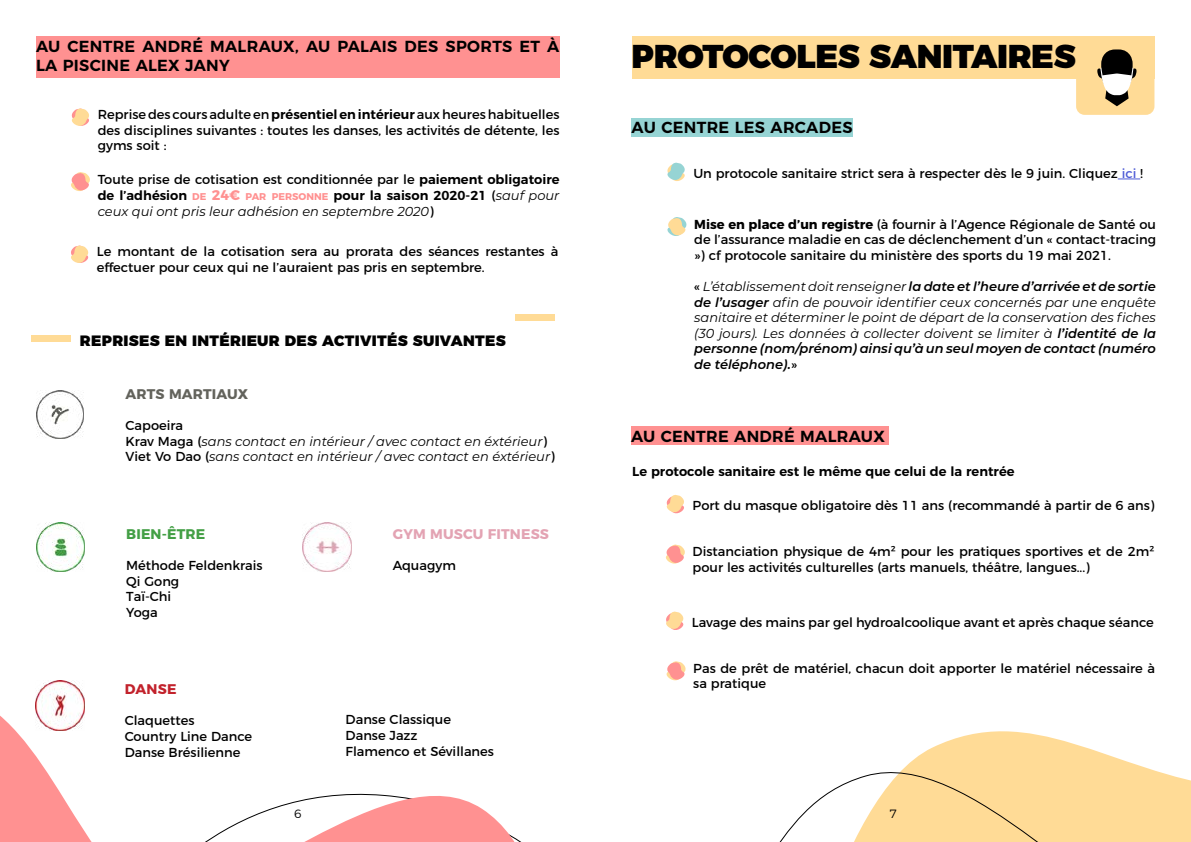
<style>
.page{position:relative;width:1191px;height:842px;background:#fff}
.page>*{position:absolute;margin:0;border:0;box-sizing:border-box;transform-origin:0 0}
.t1{font:900 33px "Montserrat";letter-spacing:-.01em;color:#000}
.t2{font:600 16px/19.2px "Montserrat";letter-spacing:.02em;color:#000}
.t3{font:900 15px "Montserrat";letter-spacing:.02em;color:#000}
.t4{font:700 14px "Montserrat";letter-spacing:.01em;color:#e3a3b3}
.t5{font:700 14px "Montserrat";letter-spacing:.01em;color:#63635c}
.t6{font:700 14px "Montserrat";letter-spacing:.01em;color:#439f45}
.t7{font:700 14px "Montserrat";letter-spacing:.02em;color:#c2222c}
.t8{font:13px/15.6px "Montserrat";color:#000}
.t9{font:italic 13px/15.6px "Montserrat";color:#000}
.t10{font:600 13px/16.8px "Montserrat";color:#000}
.t11{font:300 12px "Montserrat";color:#000}
.s1{font-weight:600}
.s2{font-weight:400}
.s3{font-weight:700;font-size:9.8px;color:#ff9191}
.s4{font-weight:700;font-size:14px;color:#ff9191}
.s5{font-weight:400;font-style:italic}
.s6{font-style:normal}
.s7{color:#4f5cd6}
.s8{font-weight:700}
</style>
<div class="page">
<svg style="left:938px;top:731px;width:253px;height:111px"></svg>
<svg style="left:779px;top:745px;width:405px;height:97px"></svg>
<div style="left:36px;top:36px;width:523px;height:41px;background:#ff9191"></div>
<div style="left:631px;top:427px;width:257px;height:18px;background:#ff9191"></div>
<svg style="left:71px;top:108px;width:18px;height:18px"></svg>
<svg style="left:71px;top:245px;width:18px;height:18px"></svg>
<svg style="left:71px;top:172px;width:19px;height:19px"></svg>
<svg style="left:666px;top:495px;width:18px;height:19px"></svg>
<svg style="left:666px;top:611px;width:18px;height:19px"></svg>
<svg style="left:665px;top:544px;width:20px;height:20px"></svg>
<svg style="left:666px;top:661px;width:20px;height:20px"></svg>
<div style="left:31px;top:335px;width:40px;height:7px;background:#ffdb96"></div>
<div style="left:514px;top:314px;width:40px;height:7px;background:#ffdb96"></div>
<img style="left:36px;top:522px;width:49px;height:50px">
<img style="left:36px;top:390px;width:48px;height:49px">
<div style="left:631px;top:36px;width:523px;height:43px;background:#ffdb96"></div>
<div style="left:631px;top:118px;width:221px;height:18px;background:#96d4d4"></div>
<svg style="left:1117px;top:179px;width:23px;height:1px"></svg>
<svg style="left:667px;top:162px;width:18px;height:19px"></svg>
<svg style="left:667px;top:217px;width:20px;height:19px"></svg>
<svg style="left:0;top:680px;width:521px;height:162px"></svg>
<div style="left:1076px;top:36px;width:78px;height:79px;background:#ffdb96;border-radius:9px"></div>
<svg style="left:1097px;top:49px;width:39px;height:57px"></svg>
<img style="left:303px;top:522px;width:48px;height:50px">
<p class="t2" style="left:36px;top:35px;width:525px">AU CENTRE ANDRÉ MALRAUX, AU PALAIS DES SPORTS ET À<br>LA PISCINE ALEX JANY</p>
<p class="t8" style="left:98px;top:105px;width:463px;text-align:justify">Reprise des cours adulte en <span class="s1">présentiel en intérieur</span> aux heures habituelles des disciplines suivantes : toutes les danses, les activités de détente, les gyms soit :</p>
<p class="t10" style="left:98px;top:170px;width:463px"><span class="s2">Toute prise de cotisation est conditionnée par le</span> paiement obligatoire de l’adhésion <span class="s3">DE</span> <span class="s4">24€</span> <span class="s3">PAR PERSONNE</span> pour la saison 2020-21 <span class="s2">(</span><span class="s5">sauf pour</span></p>
<p class="t9" style="left:98px;top:203px;width:337px">ceux qui ont pris leur adhésion en septembre 2020<span class="s6">)</span></p>
<p class="t8" style="left:97px;top:242px;width:463px">Le montant de la cotisation sera au prorata des séances restantes à effectuer pour ceux qui ne l’auraient pas pris en septembre.</p>
<p class="t3" style="left:80px;top:328px;width:427px">REPRISES EN INTÉRIEUR DES ACTIVITÉS SUIVANTES</p>
<p class="t5" style="left:125px;top:383px;width:124px">ARTS MARTIAUX</p>
<p class="t9" style="left:125px;top:417px;width:431px"><span class="s6">Capoeira<br>Krav Maga (</span>sans contact en intérieur / avec contact en éxtérieur<span class="s6">)<br>Viet Vo Dao (</span>sans contact en intérieur / avec contact en éxtérieur<span class="s6">)</span></p>
<p class="t6" style="left:126px;top:522px;width:80px">BIEN-ÊTRE</p>
<p class="t8" style="left:126px;top:556px;width:138px">Méthode Feldenkrais<br>Qi Gong<br>Taï-Chi<br>Yoga</p>
<p class="t4" style="left:393px;top:522px;width:158px">GYM MUSCU FITNESS</p>
<p class="t8" style="left:393px;top:556px;width:65px">Aquagym</p>
<p class="t7" style="left:125px;top:678px;width:53px">DANSE</p>
<p class="t8" style="left:125px;top:712px;width:129px">Claquettes<br>Country Line Dance<br>Danse Brésilienne</p>
<p class="t8" style="left:346px;top:711px;width:150px">Danse Classique<br>Danse Jazz<br>Flamenco et Sévillanes</p>
<h1 class="t1" style="left:631px;top:28px;width:446px">PROTOCOLES SANITAIRES</h1>
<p class="t2" style="left:631px;top:117px;width:222px">AU CENTRE LES ARCADES</p>
<p class="t8" style="left:693px;top:164px;width:451px">Un protocole sanitaire strict sera à respecter dès le 9 juin. Cliquez <span class="s7">ici</span> !</p>
<p class="t8" style="left:694px;top:215px;width:463px;text-align:justify"><span class="s8">Mise en place d’un registre</span> (à fournir à l’Agence Régionale de Santé ou de l’assurance maladie en cas de déclenchement d’un « contact-tracing ») cf protocole sanitaire du ministère des sports du 19 mai 2021.</p>
<p class="t9" style="left:694px;top:278px;width:463px;text-align:justify"><span class="s6">«</span> L’établissement doit renseigner <span class="s1">la date et l’heure d’arrivée et de sortie de l’usager</span> afin de pouvoir identifier ceux concernés par une enquête sanitaire et déterminer le point de départ de la conservation des fiches (30 jours). Les données à collecter doivent se limiter à <span class="s1">l’identité de la personne (nom/prénom) ainsi qu’à un seul moyen de contact (numéro de téléphone).</span><span class="s6">»</span></p>
<p class="t2" style="left:631px;top:426px;width:255px">AU CENTRE ANDRÉ MALRAUX</p>
<p class="t10" style="left:632px;top:462px;width:384px">Le protocole sanitaire est le même que celui de la rentrée</p>
<p class="t8" style="left:692px;top:496px;width:463px">Port du masque obligatoire dès 11 ans (recommandé à partir de 6 ans)</p>
<p class="t8" style="left:692px;top:543px;width:463px">Distanciation physique de 4m² pour les pratiques sportives et de 2m² pour les activités culturelles (arts manuels, théâtre, langues...)</p>
<p class="t8" style="left:692px;top:613px;width:463px">Lavage des mains par gel hydroalcoolique avant et après chaque séance</p>
<p class="t8" style="left:693px;top:659px;width:463px">Pas de prêt de matériel, chacun doit apporter le matériel nécessaire à sa pratique</p>
<p class="t11" style="left:294px;top:804px;width:9px">6</p>
<p class="t11" style="left:889px;top:804px;width:9px">7</p>
</div>
